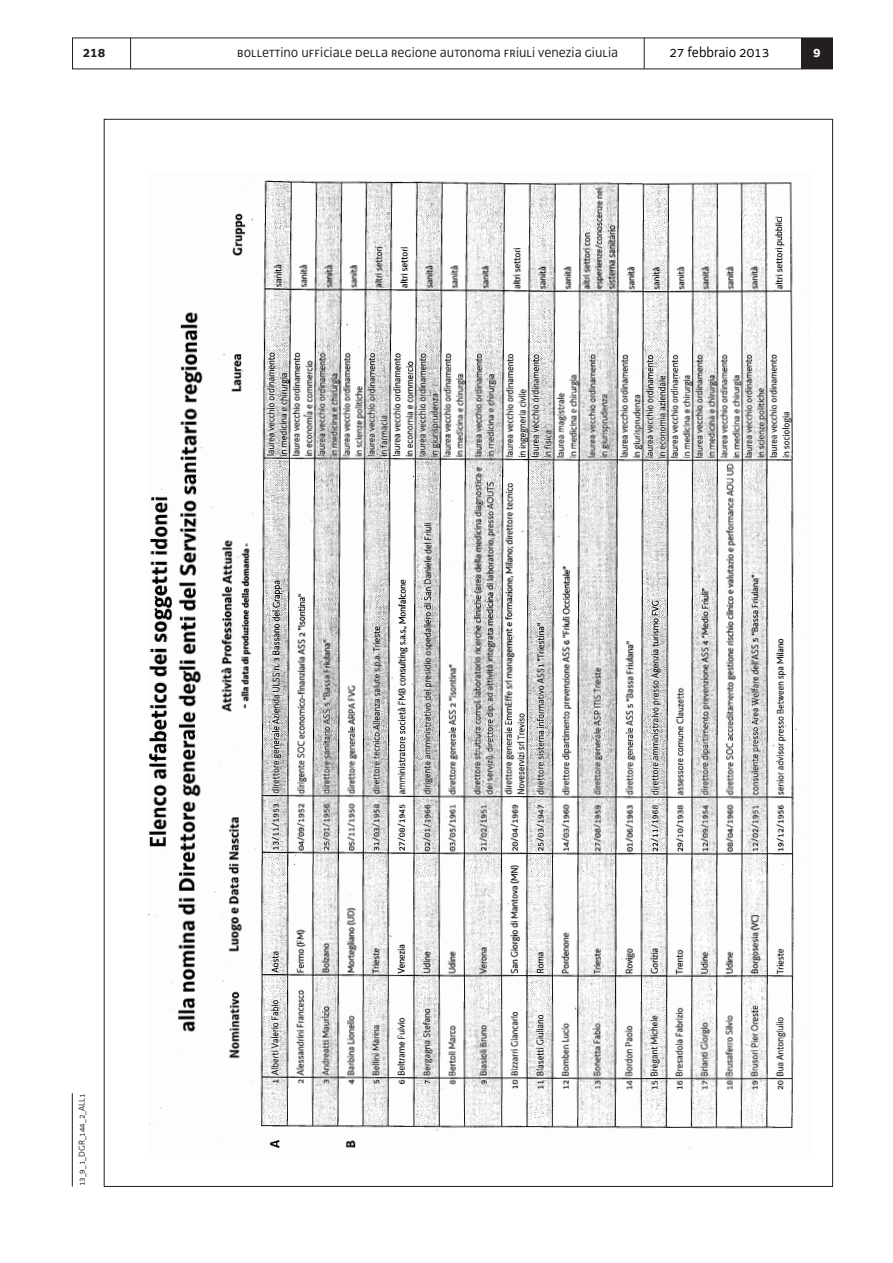
<style>
.page{position:relative;width:893px;height:1263px;background:#fff}
.page>*{position:absolute;margin:0;border:0;box-sizing:border-box;transform-origin:0 0}
.t1{font:15px "Decima UNI";color:#231f20}
.t2{font:15px "Decima WE";color:#000}
.t3{font:700 15px "Decima WE";color:#231f20}
.t4{font:700 15px "Decima WE";color:#fff}
.t5{font:9px "Decima WE";letter-spacing:.01em;color:#231f20}
</style>
<div class="page">
<hr style="left:130px;top:38px;width:1px;height:31px;background:#231f20">
<hr style="left:644px;top:38px;width:1px;height:31px;background:#231f20">
<div style="left:801px;top:38px;width:31px;height:31px;background:#231f20"></div>
<img style="left:149px;top:180px;width:660px;height:969px">
<hr style="left:72px;top:1093px;width:1px;height:93px;background:#231f20">
<p class="t3" style="left:83px;top:43px;width:24px">218</p>
<p class="t1" style="left:237px;top:43px;width:382px">bollettino ufficiale della regione autonoma friuli venezia giulia</p>
<p class="t2" style="left:669px;top:43px;width:101px">27 febbraio 2013</p>
<p class="t4" style="left:813px;top:43px;width:9px">9</p>
<p class="t5" style="left:77px;top:1186px;width:95px;rotate:-90deg">13_9_1_DGR_144_2_ALL1</p>
</div>
